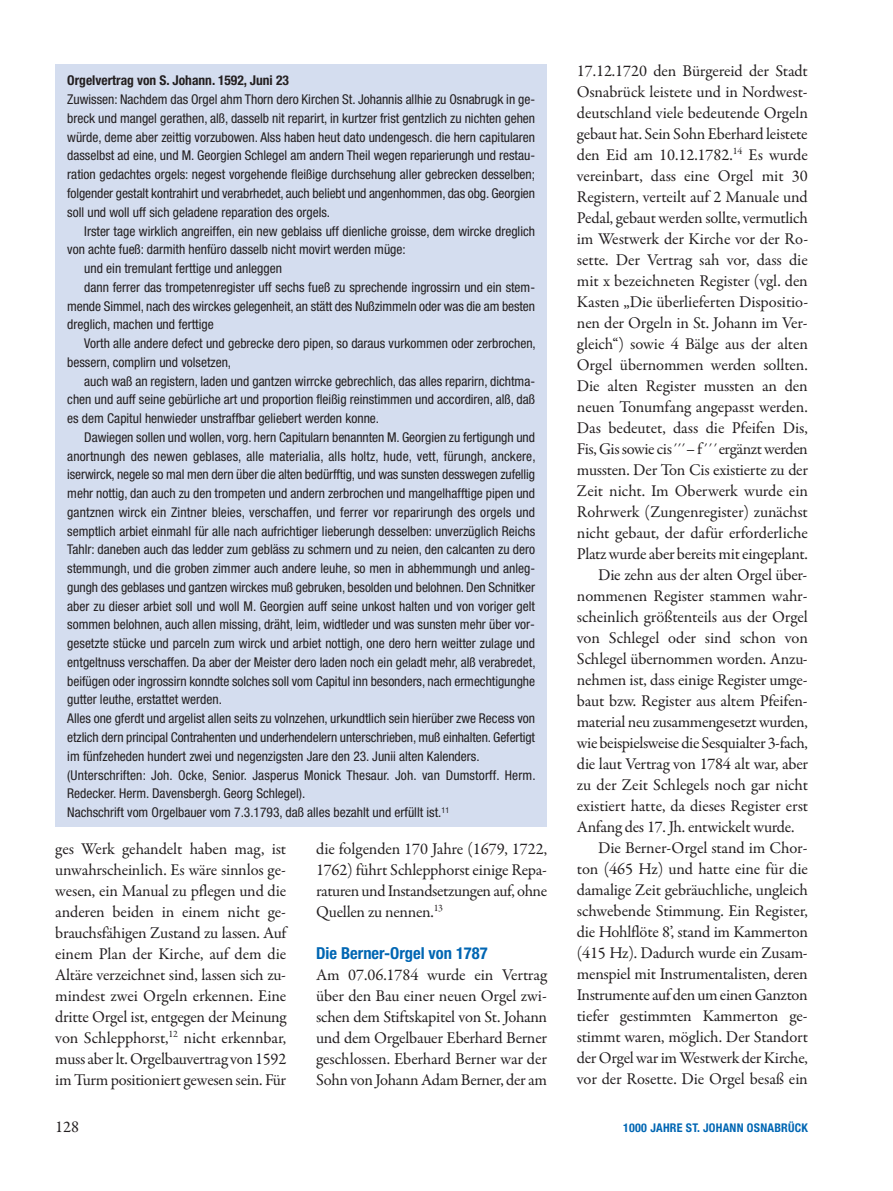
<style>
.page{position:relative;width:893px;height:1191px;background:#fff}
.page>*{position:absolute;margin:0;border:0;box-sizing:border-box;transform-origin:0 0}
.t1{font:16.5px/21px "Garamond Premr Pro";letter-spacing:-.015em;color:#231f20;text-align:justify}
.t2{font:700 condensed 16.5px "Helvetica Neue";color:#0166b3}
.t3{font:condensed 13.5px/18.8px "Helvetica Neue";color:#231f20;text-align:justify}
.t4{font:700 condensed 13.5px "Helvetica Neue";color:#231f20}
.t5{font:700 condensed 12px "Helvetica Neue";letter-spacing:.02em;color:#0166b3}
</style>
<div class="page">
<div style="left:55px;top:64px;width:492px;height:762px;background:#d4ddef"></div>
<p class="t4" style="left:67px;top:76px;width:223px">Orgelvertrag von S. Johann. 1592, Juni 23</p>
<p class="t3" style="left:67px;top:91px;width:469px">Zuwissen: Nachdem das Orgel ahm Thorn dero Kirchen St. Johannis allhie zu Osnabrugk in ge&shy;breck und mangel gerathen, alß, dasselb nit reparirt, in kurtzer frist gentzlich zu nichten gehen würde, deme aber zeittig vorzubowen. Alss haben heut dato undengesch. die hern capitularen dasselbst ad eine, und M. Georgien Schlegel am andern Theil wegen reparierungh und restau&shy;ration gedachtes orgels: negest vorgehende fleißige durchsehung aller gebrecken desselben; folgender gestalt kontrahirt und verabrhedet, auch beliebt und angenhommen, das obg. Georgien soll und woll uff sich geladene reparation des orgels.</p>
<p class="t3" style="left:84px;top:222px;width:452px">Irster tage wirklich angreiffen, ein new geblaiss uff dienliche groisse, dem wircke dreglich</p>
<p class="t3" style="left:67px;top:241px;width:340px">von achte fueß: darmith henfüro dasselb nicht movirt werden müge:</p>
<p class="t3" style="left:84px;top:260px;width:199px">und ein tremulant ferttige und anleggen</p>
<p class="t3" style="left:84px;top:279px;width:452px">dann ferrer das trompetenregister uff sechs fueß zu sprechende ingrossirn und ein stem-</p>
<p class="t3" style="left:67px;top:297px;width:469px">mende Simmel, nach des wirckes gelegenheit, an stätt des Nußzimmeln oder was die am besten</p>
<p class="t3" style="left:67px;top:316px;width:148px">dreglich, machen und ferttige</p>
<p class="t3" style="left:84px;top:335px;width:453px">Vorth alle andere defect und gebrecke dero pipen, so daraus vurkommen oder zerbrochen,</p>
<p class="t3" style="left:67px;top:354px;width:165px">bessern, complirn und volsetzen,</p>
<p class="t3" style="left:84px;top:372px;width:452px">auch waß an registern, laden und gantzen wirrcke gebrechlich, das alles reparirn, dichtma-</p>
<p class="t3" style="left:67px;top:391px;width:469px">chen und auff seine gebürliche art und proportion fleißig reinstimmen und accordiren, alß, daß</p>
<p class="t3" style="left:67px;top:410px;width:313px">es dem Capitul henwieder unstraffbar geliebert werden konne.</p>
<p class="t3" style="left:84px;top:429px;width:452px">Dawiegen sollen und wollen, vorg. hern Capitularn benannten M. Georgien zu fertigungh und</p>
<p class="t3" style="left:67px;top:447px;width:470px">anortnungh des newen geblases, alle materialia, alls holtz, hude, vett, fürungh, anckere,</p>
<p class="t3" style="left:67px;top:466px;width:469px">iserwirck, negele so mal men dern über die alten bedürfftig, und was sunsten desswegen zufellig</p>
<p class="t3" style="left:67px;top:485px;width:469px">mehr nottig, dan auch zu den trompeten und andern zerbrochen und mangelhafftige pipen und</p>
<p class="t3" style="left:67px;top:504px;width:469px">gantznen wirck ein Zintner bleies, verschaffen, und ferrer vor reparirungh des orgels und</p>
<p class="t3" style="left:67px;top:522px;width:469px">semptlich arbiet einmahl für alle nach aufrichtiger lieberungh desselben: unverzüglich Reichs</p>
<p class="t3" style="left:67px;top:541px;width:469px">Tahlr: daneben auch das ledder zum gebläss zu schmern und zu neien, den calcanten zu dero</p>
<p class="t3" style="left:67px;top:560px;width:469px">stemmungh, und die groben zimmer auch andere leuhe, so men in abhemmungh und anleg-</p>
<p class="t3" style="left:67px;top:579px;width:469px">gungh des geblases und gantzen wirckes muß gebruken, besolden und belohnen. Den Schnitker</p>
<p class="t3" style="left:67px;top:597px;width:469px">aber zu dieser arbiet soll und woll M. Georgien auff seine unkost halten und von voriger gelt</p>
<p class="t3" style="left:67px;top:616px;width:469px">sommen belohnen, auch allen missing, dräht, leim, widtleder und was sunsten mehr über vor-</p>
<p class="t3" style="left:67px;top:635px;width:469px">gesetzte stücke und parceln zum wirck und arbiet nottigh, one dero hern weitter zulage und</p>
<p class="t3" style="left:67px;top:654px;width:470px">entgeltnuss verschaffen. Da aber der Meister dero laden noch ein geladt mehr, alß verabredet,</p>
<p class="t3" style="left:67px;top:672px;width:469px">beifügen oder ingrossirn konndte solches soll vom Capitul inn besonders, nach ermechtigunghe</p>
<p class="t3" style="left:67px;top:691px;width:156px">gutter leuthe, erstattet werden.</p>
<p class="t3" style="left:67px;top:710px;width:469px">Alles one gferdt und argelist allen seits zu volnzehen, urkundtlich sein hierüber zwe Recess von</p>
<p class="t3" style="left:67px;top:729px;width:469px">etzlich dern principal Contrahenten und underhendelern unterschrieben, muß einhalten. Gefertigt</p>
<p class="t3" style="left:67px;top:747px;width:414px">im fünfzeheden hundert zwei und negenzigsten Jare den 23. Junii alten Kalenders.</p>
<p class="t3" style="left:67px;top:766px;width:470px">(Unterschriften: Joh. Ocke, Senior. Jasperus Monick Thesaur. Joh. van Dumstorff. Herm.</p>
<p class="t3" style="left:67px;top:785px;width:240px">Redecker. Herm. Davensbergh. Georg Schlegel).</p>
<p class="t3" style="left:67px;top:804px;width:383px">Nachschrift vom Orgelbauer vom 7.3.1793, daß alles bezahlt und erfüllt ist.<sup>11</sup></p>
<p class="t1" style="left:55px;top:839px;width:233px">ges Werk gehandelt haben mag, ist unwahrscheinlich. Es wäre sinnlos ge&shy;wesen, ein Manual zu pflegen und die anderen beiden in einem nicht ge&shy;brauchsfähigen Zustand zu lassen. Auf einem Plan der Kirche, auf dem die Altäre verzeichnet sind, lassen sich zu&shy;mindest zwei Orgeln erkennen. Eine dritte Orgel ist, entgegen der Meinung von Schlepphorst,<sup>12</sup> nicht erkennbar, muss aber lt. Orgelbauvertrag von 1592 im Turm positioniert gewesen sein. Für</p>
<p class="t1" style="left:316px;top:839px;width:233px">die folgenden 170 Jahre (1679, 1722, 1762) führt Schlepphorst einige Repa&shy;raturen und Instandsetzungen auf, ohne Quellen zu nennen.<sup>13</sup></p>
<p class="t2" style="left:316px;top:947px;width:173px">Die Berner-Orgel von 1787</p>
<p class="t1" style="left:316px;top:965px;width:233px">Am 07.06.1784 wurde ein Vertrag über den Bau einer neuen Orgel zwi&shy;schen dem Stiftskapitel von St. Johann und dem Orgelbauer Eberhard Berner geschlossen. Eberhard Berner war der Sohn von Johann Adam Berner, der am</p>
<p class="t1" style="left:577px;top:62px;width:233px">17.12.1720 den Bürgereid der Stadt</p>
<p class="t1" style="left:577px;top:83px;width:232px">Osnabrück leistete und in Nordwest-</p>
<p class="t1" style="left:577px;top:104px;width:233px">deutschland viele bedeutende Orgeln</p>
<p class="t1" style="left:577px;top:125px;width:232px">gebaut hat. Sein Sohn Eberhard leistete</p>
<p class="t1" style="left:577px;top:146px;width:232px">den Eid am 10.12.1782.<sup>14</sup> Es wurde</p>
<p class="t1" style="left:577px;top:167px;width:232px">vereinbart, dass eine Orgel mit 30</p>
<p class="t1" style="left:577px;top:188px;width:232px">Registern, verteilt auf 2 Manuale und</p>
<p class="t1" style="left:577px;top:209px;width:232px">Pedal, gebaut werden sollte, vermutlich</p>
<p class="t1" style="left:577px;top:230px;width:233px">im Westwerk der Kirche vor der Ro-</p>
<p class="t1" style="left:577px;top:251px;width:232px">sette. Der Vertrag sah vor, dass die</p>
<p class="t1" style="left:577px;top:272px;width:232px">mit x bezeichneten Register (vgl. den</p>
<p class="t1" style="left:577px;top:293px;width:233px">Kasten „Die überlieferten Dispositio-</p>
<p class="t1" style="left:577px;top:314px;width:232px">nen der Orgeln in St. Johann im Ver-</p>
<p class="t1" style="left:577px;top:335px;width:233px">gleich“) sowie 4 Bälge aus der alten</p>
<p class="t1" style="left:577px;top:356px;width:233px">Orgel übernommen werden sollten.</p>
<p class="t1" style="left:577px;top:377px;width:232px">Die alten Register mussten an den</p>
<p class="t1" style="left:577px;top:398px;width:232px">neuen Tonumfang angepasst werden.</p>
<p class="t1" style="left:577px;top:419px;width:232px">Das bedeutet, dass die Pfeifen Dis,</p>
<p class="t1" style="left:577px;top:440px;width:232px">Fis, Gis sowie cis´´´– f´´´ergänzt werden</p>
<p class="t1" style="left:577px;top:461px;width:233px">mussten. Der Ton Cis existierte zu der</p>
<p class="t1" style="left:577px;top:482px;width:233px">Zeit nicht. Im Oberwerk wurde ein</p>
<p class="t1" style="left:577px;top:503px;width:232px">Rohrwerk (Zungenregister) zunächst</p>
<p class="t1" style="left:577px;top:524px;width:233px">nicht gebaut, der dafür erforderliche</p>
<p class="t1" style="left:577px;top:545px;width:232px">Platz wurde aber bereits mit eingeplant.</p>
<p class="t1" style="left:598px;top:566px;width:211px">Die zehn aus der alten Orgel über-</p>
<p class="t1" style="left:577px;top:587px;width:232px">nommenen Register stammen wahr-</p>
<p class="t1" style="left:577px;top:608px;width:232px">scheinlich größtenteils aus der Orgel</p>
<p class="t1" style="left:577px;top:629px;width:233px">von Schlegel oder sind schon von</p>
<p class="t1" style="left:577px;top:650px;width:232px">Schlegel übernommen worden. Anzu-</p>
<p class="t1" style="left:577px;top:671px;width:232px">nehmen ist, dass einige Register umge-</p>
<p class="t1" style="left:577px;top:692px;width:232px">baut bzw. Register aus altem Pfeifen-</p>
<p class="t1" style="left:577px;top:713px;width:233px">material neu zusammengesetzt wurden,</p>
<p class="t1" style="left:577px;top:734px;width:232px">wie beispielsweise die Sesquialter 3-fach,</p>
<p class="t1" style="left:577px;top:755px;width:233px">die laut Vertrag von 1784 alt war, aber</p>
<p class="t1" style="left:577px;top:776px;width:233px">zu der Zeit Schlegels noch gar nicht</p>
<p class="t1" style="left:577px;top:797px;width:233px">existiert hatte, da dieses Register erst</p>
<p class="t1" style="left:577px;top:818px;width:219px">Anfang des 17. Jh. entwickelt wurde.</p>
<p class="t1" style="left:598px;top:839px;width:211px">Die Berner-Orgel stand im Chor-</p>
<p class="t1" style="left:577px;top:860px;width:233px">ton (465 Hz) und hatte eine für die</p>
<p class="t1" style="left:577px;top:881px;width:233px">damalige Zeit gebräuchliche, ungleich</p>
<p class="t1" style="left:577px;top:902px;width:233px">schwebende Stimmung. Ein Register,</p>
<p class="t1" style="left:577px;top:923px;width:233px">die Hohlflöte 8’, stand im Kammerton</p>
<p class="t1" style="left:577px;top:944px;width:232px">(415 Hz). Dadurch wurde ein Zusam-</p>
<p class="t1" style="left:577px;top:965px;width:232px">menspiel mit Instrumentalisten, deren</p>
<p class="t1" style="left:577px;top:986px;width:232px">Instrumente auf den um einen Ganzton</p>
<p class="t1" style="left:577px;top:1007px;width:232px">tiefer gestimmten Kammerton ge-</p>
<p class="t1" style="left:577px;top:1028px;width:233px">stimmt waren, möglich. Der Standort</p>
<p class="t1" style="left:577px;top:1049px;width:233px">der Orgel war im Westwerk der Kirche,</p>
<p class="t1" style="left:577px;top:1070px;width:232px">vor der Rosette. Die Orgel besaß ein</p>
<p class="t1" style="left:55px;top:1118px;width:26px">128</p>
<p class="t5" style="left:623px;top:1123px;width:186px">1000 JAHRE ST. JOHANN OSNABRÜCK</p>
</div>
